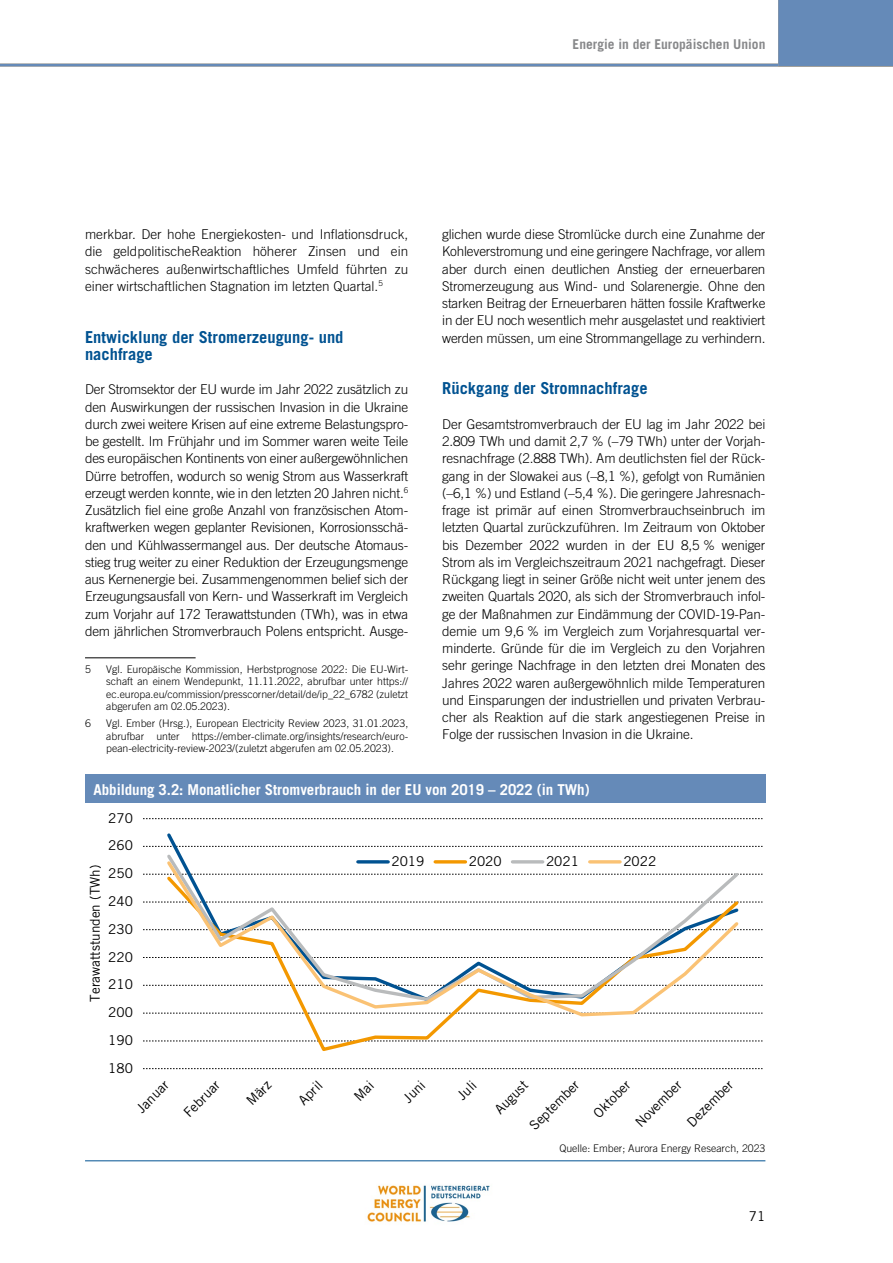
<style>
.page{position:relative;width:893px;height:1263px;background:#fff}
.page>*{position:absolute;margin:0;border:0;box-sizing:border-box;transform-origin:0 0}
.t1{font:700 16.5px/17.2px "Trade Gothic LT";color:#005291}
.t2{font:700 15px "Trade Gothic LT";letter-spacing:-.005em;color:#fff}
.t3{font:300 13.5px/17.2px "Trade Gothic LT";letter-spacing:-.01em;color:#000;text-align:justify}
.t4{font:13.5px "Trade Gothic LT";color:#000}
.t5{font:700 13.5px "Trade Gothic LT";color:#87888a}
.t6{font:300 10.5px/12.6px "Trade Gothic LT";color:#000;text-align:justify}
</style>
<div class="page">
<img style="left:367px;top:1185px;width:123px;height:37px">
<hr style="left:0;top:64px;width:778px;height:3px;background:#658ab8">
<div style="left:778px;top:0;width:115px;height:67px;background:#658ab8"></div>
<hr style="left:85px;top:657px;width:111px;height:1px;background:#000">
<div style="left:85px;top:774px;width:680px;height:29px;background:#658ab8"></div>
<hr style="left:85px;top:1160px;width:680px;height:1px;background:#005291">
<svg style="left:143px;top:1041px;width:619px;height:1px"></svg>
<svg style="left:143px;top:1013px;width:619px;height:1px"></svg>
<svg style="left:143px;top:985px;width:619px;height:1px"></svg>
<svg style="left:143px;top:957px;width:619px;height:1px"></svg>
<svg style="left:143px;top:929px;width:619px;height:1px"></svg>
<svg style="left:143px;top:902px;width:619px;height:1px"></svg>
<svg style="left:143px;top:874px;width:619px;height:1px"></svg>
<svg style="left:143px;top:846px;width:619px;height:1px"></svg>
<svg style="left:143px;top:818px;width:619px;height:1px"></svg>
<svg style="left:143px;top:1068px;width:619px;height:1px"></svg>
<svg style="left:164px;top:833px;width:577px;height:19px"></svg>
<svg style="left:164px;top:1018px;width:577px;height:33px"></svg>
<svg style="left:164px;top:858px;width:577px;height:160px"></svg>
<hr style="left:358px;top:860px;width:30px;height:3px;background:#005291">
<hr style="left:435px;top:860px;width:30px;height:3px;background:#f39800">
<hr style="left:512px;top:860px;width:31px;height:3px;background:#b9bbbc">
<hr style="left:590px;top:860px;width:30px;height:3px;background:#fac274">
<p class="t5" style="left:573px;top:36px;width:194px">Energie in der Europäischen Union</p>
<p class="t3" style="left:85px;top:225px;width:325px">merkbar. Der hohe Energiekosten- und Inflationsdruck, die geldpolitischeReaktion höherer Zinsen und ein schwächeres außenwirtschaftliches Umfeld führten zu einer wirtschaftlichen Stagnation im letzten Quartal.<sup>5</sup></p>
<p class="t1" style="left:85px;top:328px;width:260px">Entwicklung der Stromerzeugung- und nachfrage</p>
<p class="t3" style="left:85px;top:381px;width:325px">Der Stromsektor der EU wurde im Jahr 2022 zusätzlich zu den Auswirkungen der russischen Invasion in die Ukraine durch zwei weitere Krisen auf eine extreme Belastungspro&shy;be gestellt. Im Frühjahr und im Sommer waren weite Teile des europäischen Kontinents von einer außergewöhnlichen Dürre betroffen, wodurch so wenig Strom aus Wasserkraft erzeugt werden konnte, wie in den letzten 20 Jahren nicht.<sup>6<br></sup>Zusätzlich fiel eine große Anzahl von französischen Atom&shy;kraftwerken wegen geplanter Revisionen, Korrosionsschä&shy;den und Kühlwassermangel aus. Der deutsche Atomaus&shy;stieg trug weiter zu einer Reduktion der Erzeugungsmenge aus Kernenergie bei. Zusammengenommen belief sich der Erzeugungsausfall von Kern- und Wasserkraft im Vergleich zum Vorjahr auf 172 Terawattstunden (TWh), was in etwa dem jährlichen Stromverbrauch Polens entspricht. Ausge-</p>
<p class="t6" style="left:85px;top:662px;width:7px">5</p>
<p class="t6" style="left:106px;top:662px;width:303px">Vgl. Europäische Kommission, Herbstprognose 2022: Die EU-Wirt&shy;schaft an einem Wendepunkt, 11.11.2022, abrufbar unter https:// ec.europa.eu/commission/presscorner/detail/de/ip_22_6782 (zuletzt abgerufen am 02.05.2023).</p>
<p class="t6" style="left:85px;top:717px;width:7px">6</p>
<p class="t6" style="left:106px;top:717px;width:303px">Vgl. Ember (Hrsg.), European Electricity Review 2023, 31.01.2023, abrufbar unter https://ember-climate.org/insights/research/euro&shy;pean-electricity-review-2023/(zuletzt abgerufen am 02.05.2023).</p>
<p class="t3" style="left:442px;top:225px;width:325px">glichen wurde diese Stromlücke durch eine Zunahme der Kohleverstromung und eine geringere Nachfrage, vor allem aber durch einen deutlichen Anstieg der erneuerbaren Stromerzeugung aus Wind- und Solarenergie. Ohne den starken Beitrag der Erneuerbaren hätten fossile Kraftwerke in der EU noch wesentlich mehr ausgelastet und reaktiviert werden müssen, um eine Strommangellage zu verhindern.</p>
<p class="t1" style="left:442px;top:380px;width:207px">Rückgang der Stromnachfrage</p>
<p class="t3" style="left:442px;top:415px;width:325px">Der Gesamtstromverbrauch der EU lag im Jahr 2022 bei 2.809 TWh und damit 2,7 % (–79 TWh) unter der Vorjah&shy;resnachfrage (2.888 TWh). Am deutlichsten fiel der Rück&shy;gang in der Slowakei aus (–8,1 %), gefolgt von Rumänien (–6,1 %) und Estland (–5,4 %). Die geringere Jahresnach&shy;frage ist primär auf einen Stromverbrauchseinbruch im letzten Quartal zurückzuführen. Im Zeitraum von Oktober bis Dezember 2022 wurden in der EU 8,5 % weniger Strom als im Vergleichszeitraum 2021 nachgefragt. Dieser Rückgang liegt in seiner Größe nicht weit unter jenem des zweiten Quartals 2020, als sich der Stromverbrauch infol&shy;ge der Maßnahmen zur Eindämmung der COVID-19-Pan&shy;demie um 9,6 % im Vergleich zum Vorjahresquartal ver&shy;minderte. Gründe für die im Vergleich zu den Vorjahren sehr geringe Nachfrage in den letzten drei Monaten des Jahres 2022 waren außergewöhnlich milde Temperaturen und Einsparungen der industriellen und privaten Verbrau&shy;cher als Reaktion auf die stark angestiegenen Preise in Folge der russischen Invasion in die Ukraine.</p>
<p class="t2" style="left:94px;top:780px;width:498px">Abbildung 3.2: Monatlicher Stromverbrauch in der EU von 2019 – 2022 (in TWh)</p>
<p class="t4" style="left:108px;top:810px;width:26px">270</p>
<p class="t4" style="left:87px;top:1001px;width:138px;rotate:-90deg">Terawattstunden (TWh)</p>
<p class="t4" style="left:108px;top:837px;width:26px">260</p>
<p class="t4" style="left:108px;top:865px;width:26px">250</p>
<p class="t4" style="left:108px;top:893px;width:26px">240</p>
<p class="t4" style="left:108px;top:921px;width:26px">230</p>
<p class="t4" style="left:108px;top:949px;width:26px">220</p>
<p class="t4" style="left:108px;top:976px;width:26px">210</p>
<p class="t4" style="left:108px;top:1004px;width:26px">200</p>
<p class="t4" style="left:108px;top:1032px;width:26px">190</p>
<p class="t4" style="left:108px;top:1060px;width:26px">180</p>
<p class="t4" style="left:391px;top:853px;width:34px">2019</p>
<p class="t4" style="left:469px;top:853px;width:34px">2020</p>
<p class="t4" style="left:546px;top:853px;width:34px">2021</p>
<p class="t4" style="left:623px;top:853px;width:34px">2022</p>
<p class="t4" style="left:133px;top:1104px;width:41px;rotate:-45deg">Januar</p>
<p class="t4" style="left:180px;top:1109px;width:47px;rotate:-45deg">Februar</p>
<p class="t4" style="left:243px;top:1097px;width:30px;rotate:-45deg">März</p>
<p class="t4" style="left:295px;top:1096px;width:29px;rotate:-45deg">April</p>
<p class="t4" style="left:400px;top:1094px;width:26px;rotate:-45deg">Juni</p>
<p class="t4" style="left:454px;top:1092px;width:23px;rotate:-45deg">Juli</p>
<p class="t4" style="left:491px;top:1105px;width:42px;rotate:-45deg">August</p>
<p class="t4" style="left:526px;top:1122px;width:65px;rotate:-45deg">September</p>
<p class="t4" style="left:590px;top:1109px;width:47px;rotate:-45deg">Oktober</p>
<p class="t4" style="left:632px;top:1119px;width:61px;rotate:-45deg">November</p>
<p class="t4" style="left:684px;top:1118px;width:60px;rotate:-45deg">Dezember</p>
<p class="t6" style="left:559px;top:1142px;width:207px">Quelle: Ember; Aurora Energy Research, 2023</p>
<p class="t4" style="left:749px;top:1208px;width:18px">71</p>
</div>
